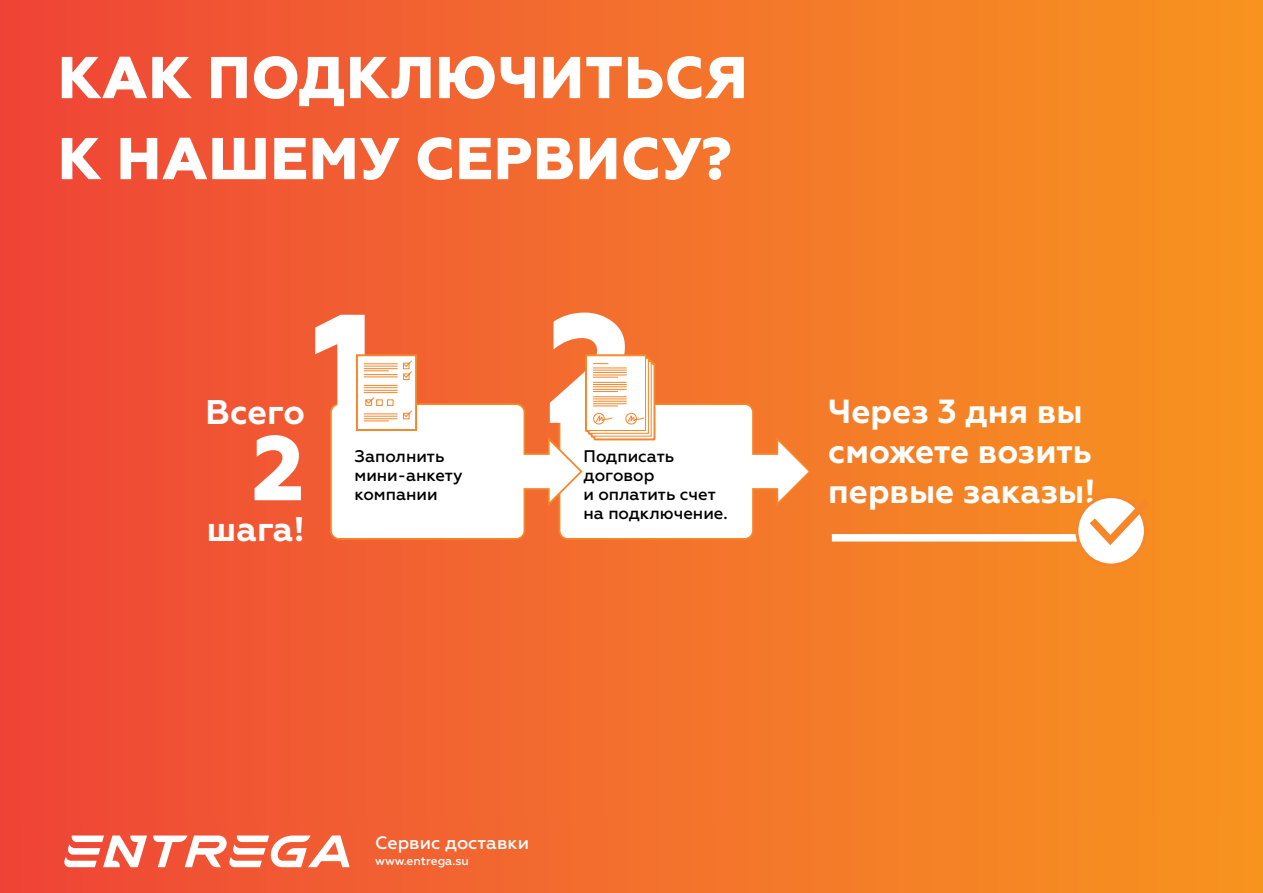
<style>
.page{position:relative;width:1263px;height:893px;background:#fff}
.page>*{position:absolute;margin:0;border:0;box-sizing:border-box;transform-origin:0 0}
.t1{font:800 154.35px "Geometria";color:#fff}
.t2{font:800 91.2px "Geometria";color:#fff}
.t3{font:800 58.95px/81px "Geometria";letter-spacing:.01em;color:#fff}
.t4{font:700 34.2px "Geometria";color:#fff}
.t5{font:700 33.3px/40px "Geometria";color:#fff}
.t6{font:500 18px "Geometria";color:#fff}
.t7{font:500 16.8px/19.2px "Geometria";color:#000}
.t8{font:500 12px "Geometria";color:#fff}
</style>
<div class="page">
<div style="left:0;top:819px;width:1263px;height:73px;background:linear-gradient(to right,#ef4739,#f79620)"></div>
<svg style="left:64px;top:835px;width:286px;height:32px"></svg>
<div style="left:0;top:0;width:1263px;height:819px;background:linear-gradient(to right,#ef4638,#f79620)"></div>
<svg style="left:329px;top:353px;width:483px;height:188px"></svg>
<div style="left:832px;top:534px;width:264px;height:7px;background:#fff"></div>
<svg style="left:1077px;top:496px;width:68px;height:69px"></svg>
<div style="left:1075px;top:495px;width:72px;height:72px;border:3px solid #f68629;border-radius:50%"></div>
<svg style="left:1082px;top:491px;width:75px;height:59px"></svg>
<h3 class="t3" style="left:58px;top:38px;width:691px">КАК ПОДКЛЮЧИТЬСЯ<br>К НАШЕМУ СЕРВИСУ?</h3>
<h3 class="t4" style="left:206px;top:392px;width:101px">Всего</h3>
<h2 class="t2" style="left:252px;top:414px;width:55px">2</h2>
<h3 class="t4" style="left:207px;top:509px;width:99px">шага!</h3>
<h1 class="t1" style="left:313px;top:277px;width:323px">1 2</h1>
<p class="t7" style="left:354px;top:446px;width:110px">Заполнить мини-анкету компании</p>
<p class="t7" style="left:583px;top:446px;width:146px">Подписать договор<br>и оплатить счет на подключение.</p>
<h3 class="t5" style="left:828px;top:392px;width:269px">Через 3 дня вы сможете возить первые заказы!</h3>
<p class="t6" style="left:375px;top:832px;width:155px">Сервис доставки</p>
<p class="t8" style="left:375px;top:854px;width:95px">www.entrega.su</p>
</div>
